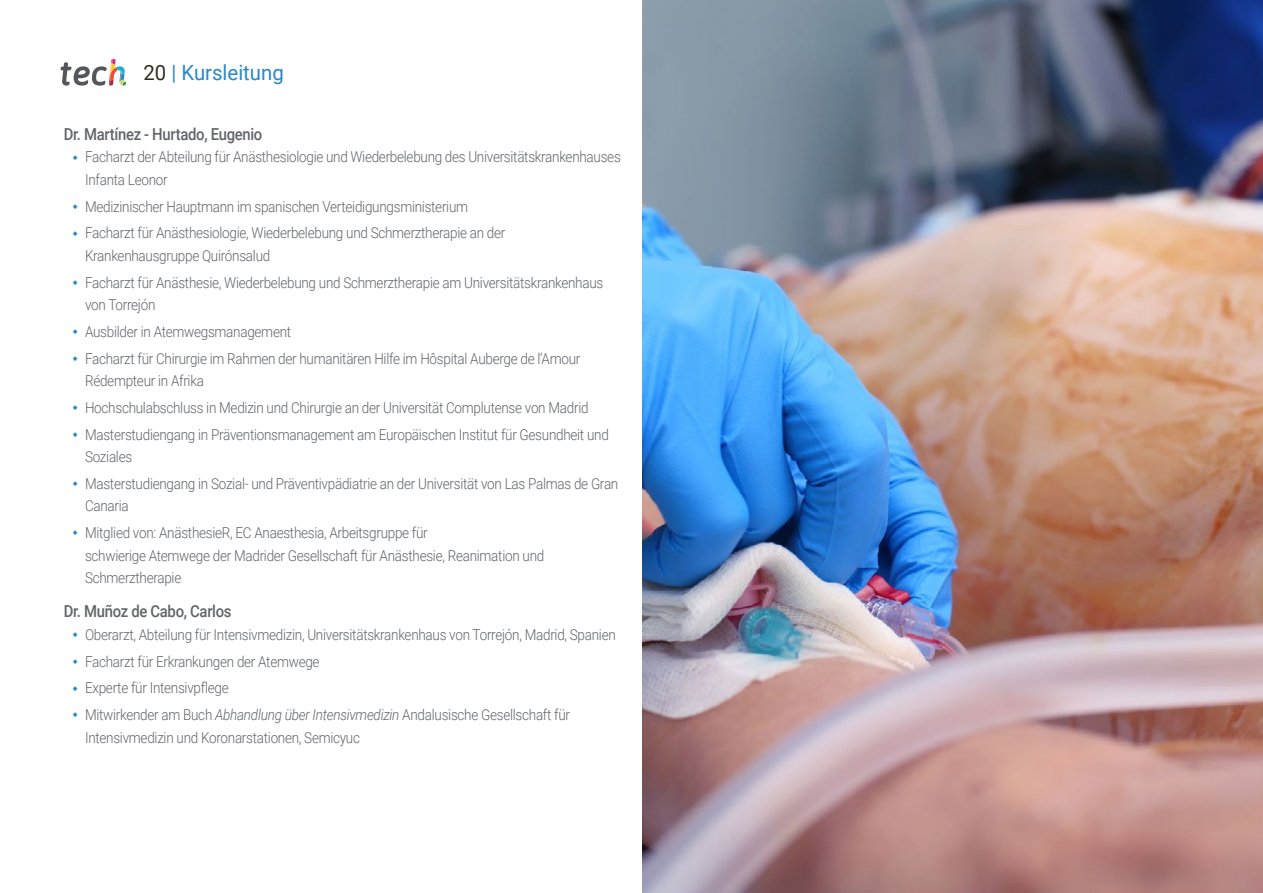
<style>
.page{position:relative;width:1263px;height:893px;background:#fff}
.page>*{position:absolute;margin:0;border:0;box-sizing:border-box;transform-origin:0 0}
.t1{font:21px "Roboto";color:#2988c9}
.t2{font:500 16.5px "Roboto";letter-spacing:-.02em;color:#61646a;scale:.9 1}
.t3{font:300 15px/26.7px "Roboto";letter-spacing:-.02em;color:#61646a;scale:.9 1}
.s1{color:#312e20}
.s2{font-style:italic}
</style>
<div class="page">
<svg style="left:61px;top:59px;width:65px;height:27px"></svg>
<img style="left:642px;top:0;width:621px;height:893px">
<h1 class="t1" style="left:144px;top:57px;width:142px"><span class="s1">20</span> | Kursleitung</h1>
<p class="t2" style="left:64px;top:123px;width:222px">Dr. Martínez - Hurtado, Eugenio</p>
<p class="t3" style="left:85px;top:145px;width:597px;line-height:22.5px">Facharzt der Abteilung für Anästhesiologie und Wiederbelebung des Universitätskrankenhauses<br>Infanta Leonor</p>
<p class="t3" style="left:85px;top:192px;width:469px">Medizinischer Hauptmann im spanischen Verteidigungsministerium<br>Facharzt für Anästhesiologie, Wiederbelebung und Schmerztherapie an der</p>
<p class="t3" style="left:85px;top:242px;width:577px">Krankenhausgruppe Quirónsalud<br>Facharzt für Anästhesie, Wiederbelebung und Schmerztherapie am Universitätskrankenhaus</p>
<p class="t3" style="left:85px;top:291px;width:552px">von Torrejón<br>Ausbilder in Atemwegsmanagement<br>Facharzt für Chirurgie im Rahmen der humanitären Hilfe im Hôspital Auberge de l‘Amour</p>
<p class="t3" style="left:85px;top:367px;width:583px">Rédempteur in Afrika<br>Hochschulabschluss in Medizin und Chirurgie an der Universität Complutense von Madrid<br>Masterstudiengang in Präventionsmanagement am Europäischen Institut für Gesundheit und</p>
<p class="t3" style="left:85px;top:443px;width:594px">Soziales<br>Masterstudiengang in Sozial- und Präventivpädiatrie an der Universität von Las Palmas de Gran</p>
<p class="t3" style="left:85px;top:492px;width:382px">Canaria<br>Mitglied von: AnästhesieR, EC Anaesthesia, Arbeitsgruppe für</p>
<p class="t3" style="left:85px;top:543px;width:512px;line-height:22.5px">schwierige Atemwege der Madrider Gesellschaft für Anästhesie, Reanimation und<br>Schmerztherapie</p>
<p class="t2" style="left:64px;top:600px;width:188px">Dr. Muñoz de Cabo, Carlos</p>
<p class="t3" style="left:85px;top:620px;width:591px">Oberarzt, Abteilung für Intensivmedizin, Universitätskrankenhaus von Torrejón, Madrid, Spanien Facharzt für Erkrankungen der Atemwege<br>Experte für Intensivpflege<br>Mitwirkender am Buch <span class="s2">Abhandlung über Intensivmedizin</span> Andalusische Gesellschaft für</p>
<p class="t3" style="left:85px;top:723px;width:307px">Intensivmedizin und Koronarstationen, Semicyuc</p>
</div>
